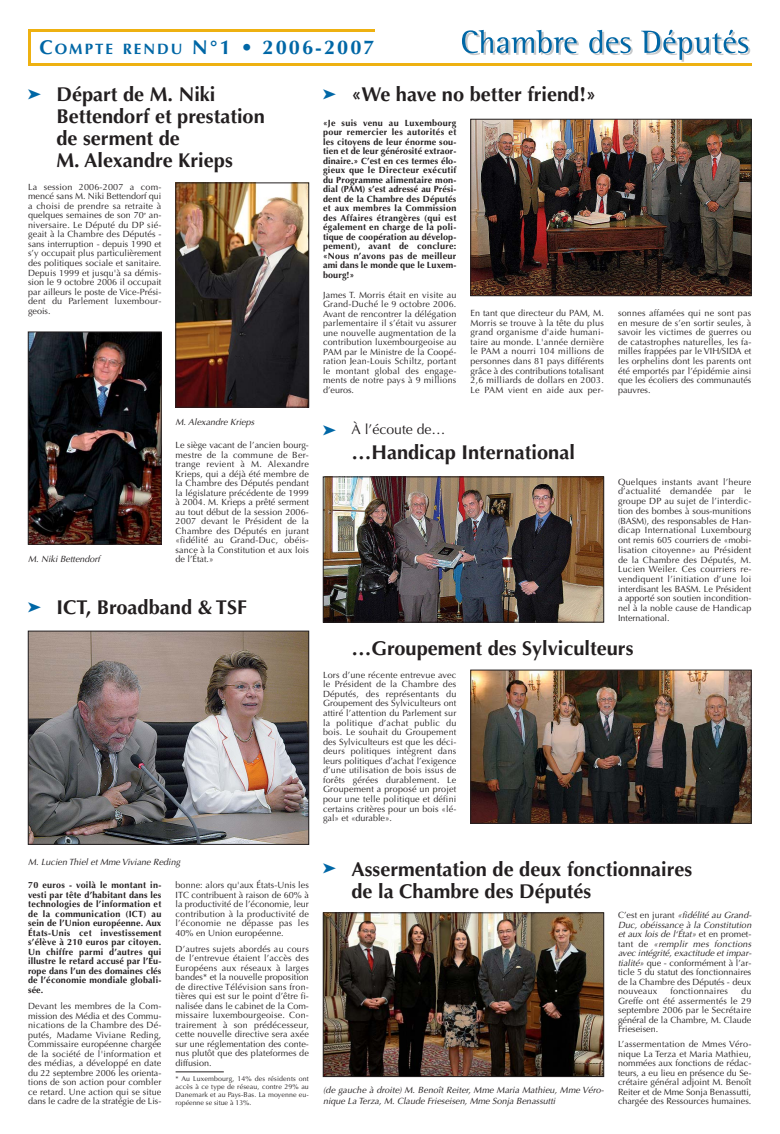
<style>
.page{position:relative;width:780px;height:1134px;background:#fff}
.page>*{position:absolute;margin:0;border:0;box-sizing:border-box;transform-origin:0 0}
.t1{font:700 20px/22px "Optima";color:#231f20}
.t2{font:700 20px "Optima";letter-spacing:.105em;color:#0067a6}
.t3{font:14px "Optima";color:#231f20}
.t4{font:9px/9.5px "Optima";letter-spacing:.005em;color:#231f20;text-align:justify}
.t5{font:700 9px/9.5px "Optima";letter-spacing:.015em;color:#231f20;text-align:justify}
.t6{font:italic 9px/9.5px "Optima";color:#231f20}
.t7{font:7px/8px "Optima";letter-spacing:.02em;color:#231f20;text-align:justify}
.s1{font-size:15px}
.s2{color:#0067a6}
.s3{font-style:normal}
</style>
<div class="page">
<svg style="left:462px;top:30px;width:117px;height:25px"></svg>
<svg style="left:589px;top:30px;width:43px;height:25px"></svg>
<svg style="left:641px;top:30px;width:109px;height:32px"></svg>
<hr style="left:28px;top:29px;width:3px;height:34px;background:#eeb111">
<hr style="left:28px;top:63px;width:723px;height:3px;background:#eeb111">
<hr style="left:28px;top:29px;width:346px;height:3px;background:#eeb111">
<img style="left:472px;top:121px;width:277px;height:173px">
<div style="left:470px;top:119px;width:281px;height:177px;border:1px solid #231f20"></div>
<img style="left:325px;top:915px;width:277px;height:160px">
<div style="left:323px;top:913px;width:281px;height:164px;border:1px solid #231f20"></div>
<img style="left:30px;top:334px;width:129px;height:208px">
<div style="left:28px;top:332px;width:133px;height:212px;border:1px solid #231f20"></div>
<img style="left:177px;top:185px;width:130px;height:220px">
<div style="left:175px;top:183px;width:134px;height:224px;border:1px solid #231f20"></div>
<hr style="left:175px;top:1071px;width:49px;height:1px;background:#231f20">
<img style="left:30px;top:633px;width:277px;height:209px">
<div style="left:28px;top:631px;width:281px;height:213px;border:1px solid #231f20"></div>
<img style="left:325px;top:479px;width:277px;height:141px">
<div style="left:323px;top:477px;width:281px;height:145px;border:1px solid #231f20"></div>
<img style="left:472px;top:672px;width:277px;height:149px">
<div style="left:470px;top:670px;width:281px;height:153px;border:1px solid #231f20"></div>
<h1 class="t2" style="left:39px;top:39px;width:337px">C<span class="s1">OMPTE RENDU</span> N°1 • 2006-2007</h1>
<h1 class="t1" style="left:323px;top:85px;width:274px"><span class="s2">➤</span> «We have no better friend!»</h1>
<p class="t5" style="left:323px;top:119px;width:135px">«Je suis venu au Luxembourg pour remercier les autorités et les citoyens de leur énorme sou&shy;tien et de leur générosité extraor&shy;dinaire.» C’est en ces termes élo&shy;gieux que le Directeur exécutif du Programme alimentaire mon&shy;dial (PAM) s’est adressé au Prési&shy;dent de la Chambre des Députés et aux membres la Commission des Affaires étrangères (qui est également en charge de la poli&shy;tique de coopération au dévelop&shy;pement), avant de conclure: «Nous n’avons pas de meilleur ami dans le monde que le Luxem&shy;bourg!»</p>
<p class="t4" style="left:323px;top:291px;width:135px">James T. Morris était en visite au Grand-Duché le 9 octobre 2006.<br>Avant de rencontrer la délégation parlementaire il s’était vu assurer une nouvelle augmentation de la contribution luxembourgeoise au PAM par le Ministre de la Coopé&shy;ration Jean-Louis Schiltz, portant le montant global des engage&shy;ments de notre pays à 9 millions d’euros.</p>
<h1 class="t1" style="left:56px;top:85px;width:210px;text-indent:-28px"><span class="s2">➤</span> Départ de M. Niki<br>Bettendorf et prestation de serment de<br>M. Alexandre Krieps</h1>
<p class="t4" style="left:28px;top:183px;width:135px">La session 2006-2007 a com&shy;mencé sans M. Niki Bettendorf qui a choisi de prendre sa retraite à quelques semaines de son 70<sup>e</sup> an&shy;niversaire. Le Député du DP sié&shy;geait à la Chambre des Députés - sans interruption - depuis 1990 et s’y occupait plus particulièrement des politiques sociale et sanitaire.<br>Depuis 1999 et jusqu'à sa démis&shy;sion le 9 octobre 2006 il occupait par ailleurs le poste de Vice-Prési&shy;dent du Parlement luxembour&shy;geois.</p>
<p class="t4" style="left:470px;top:309px;width:135px">En tant que directeur du PAM, M.<br>Morris se trouve à la tête du plus grand organisme d'aide humani&shy;taire au monde. L'année dernière le PAM a nourri 104 millions de personnes dans 81 pays différents grâce à des contributions totalisant 2,6 milliards de dollars en 2003.<br>Le PAM vient en aide aux per-</p>
<p class="t4" style="left:618px;top:309px;width:135px">sonnes affamées qui ne sont pas en mesure de s’en sortir seules, à savoir les victimes de guerres ou de catastrophes naturelles, les fa&shy;milles frappées par le VIH/SIDA et les orphelins dont les parents ont été emportés par l’épidémie ainsi que les écoliers des communautés pauvres.</p>
<p class="t6" style="left:28px;top:555px;width:74px">M. Niki Bettendorf</p>
<p class="t6" style="left:175px;top:418px;width:82px">M.Alexandre Krieps</p>
<p class="t4" style="left:175px;top:441px;width:135px">Le siège vacant de l’ancien bourg&shy;mestre de la commune de Ber&shy;trange revient à M. Alexandre Krieps, qui a déjà été membre de la Chambre des Députés pendant la législature précédente de 1999 à 2004. M. Krieps a prêté serment au tout début de la session 2006- 2007 devant le Président de la Chambre des Députés en jurant «fidélité au Grand-Duc, obéis&shy;sance à la Constitution et aux lois de l’État.»</p>
<h1 class="t1" style="left:28px;top:598px;width:220px"><span class="s2">➤</span> ICT, Broadband &amp; TSF</h1>
<p class="t6" style="left:28px;top:857px;width:155px">M. Lucien Thiel et Mme Viviane Reding</p>
<p class="t5" style="left:28px;top:881px;width:135px">70 euros - voilà le montant in&shy;vesti par tête d’habitant dans les technologies de l’information et de la communication (ICT) au sein de l’Union européenne. Aux États-Unis cet investissement s’élève à 210 euros par citoyen.<br>Un chiffre parmi d’autres qui illustre le retard accusé par l’Eu&shy;rope dans l’un des domaines clés de l’économie mondiale globali&shy;sée.</p>
<p class="t4" style="left:28px;top:1002px;width:135px">Devant les membres de la Com&shy;mission des Média et des Commu&shy;nications de la Chambre des Dé&shy;putés, Madame Viviane Reding, Commissaire européenne chargée de la société de l'information et des médias, a développé en date du 22 septembre 2006 les orienta&shy;tions de son action pour combler ce retard. Une action qui se situe dans le cadre de la stratégie de Lis-</p>
<p class="t4" style="left:175px;top:881px;width:135px">bonne: alors qu'aux États-Unis les ITC contribuent à raison de 60% à la productivité de l’économie, leur contribution à la productivité de l’économie ne dépasse pas les 40% en Union européenne.</p>
<p class="t4" style="left:175px;top:945px;width:135px">D’autres sujets abordés au cours de l’entrevue étaient l’accès des Européens aux réseaux à larges bandes* et la nouvelle proposition de directive Télévision sans fron&shy;tières qui est sur le point d’être fi&shy;nalisée dans le cabinet de la Com&shy;missaire luxembourgeoise. Con&shy;trairement à son prédécesseur, cette nouvelle directive sera axée sur une réglementation des conte&shy;nus plutôt que des plateformes de diffusion.</p>
<p class="t7" style="left:175px;top:1075px;width:135px">* Au Luxembourg, 14% des résidents ont accès à ce type de réseau, contre 29% au Danemark et au Pays-Bas. La moyenne eu&shy;ropéenne se situe à 13%.</p>
<h2 class="t3" style="left:323px;top:424px;width:124px"><span class="s2">➤</span> À l’écoute de…</h2>
<h1 class="t1" style="left:351px;top:443px;width:225px">…Handicap International</h1>
<p class="t4" style="left:618px;top:478px;width:135px">Quelques instants avant l’heure d’actualité demandée par le groupe DP au sujet de l’interdic&shy;tion des bombes à sous-munitions (BASM), des responsables de Han&shy;dicap International Luxembourg ont remis 605 courriers de «mobi&shy;lisation citoyenne» au Président de la Chambre des Députés, M.<br>Lucien Weiler. Ces courriers re&shy;vendiquent l’initiation d’une loi interdisant les BASM. Le Président a apporté son soutien incondition&shy;nel à la noble cause de Handicap International.</p>
<h1 class="t1" style="left:351px;top:639px;width:283px">…Groupement des Sylviculteurs</h1>
<p class="t4" style="left:323px;top:671px;width:135px">Lors d’une récente entrevue avec le Président de la Chambre des Députés, des représentants du Groupement des Sylviculteurs ont attiré l’attention du Parlement sur la politique d’achat public du bois. Le souhait du Groupement des Sylviculteurs est que les déci&shy;deurs politiques intègrent dans leurs politiques d’achat l’exigence d’une utilisation de bois issus de forêts gérées durablement. Le Groupement a proposé un projet pour une telle politique et défini certains critères pour un bois «lé&shy;gal» et «durable».</p>
<h1 class="t1" style="left:351px;top:860px;width:342px;text-indent:-28px"><sup>➤</sup> Assermentation de deux fonctionnaires de la Chambre des Députés</h1>
<p class="t6" style="left:618px;top:911px;width:137px"><span class="s3">C ’ e s t e n j u ra n t</span> «fidélité au Grand-<br>Duc, obéissance à la Constitution et aux lois de l‘État» <span class="s3">et e n p ro m et&shy;ta n t d e</span> «remplir mes fonctions avec intégrité,exactitude etimpar&shy;tialité»<span class="s3">que - conformément à l’ar&shy;ticle 5 du statut des fonctionnaires de la Chambre des Députés - deux nouveaux</span></p>
<p class="t4" style="left:670px;top:987px;width:59px">fonctionnaires</p>
<p class="t4" style="left:618px;top:987px;width:135px;text-indent:123px">du Greffe ont été assermentés le 29 septembre 2006 par le Secrétaire général de la Chambre, M. Claude Frieseisen.</p>
<p class="t4" style="left:618px;top:1040px;width:135px">L’assermentation de Mmes Véro&shy;nique La Terza et Maria Mathieu, nommées aux fonctions de rédac&shy;teurs, a eu lieu en présence du Se&shy;crétaire général adjoint M. Benoît Reiter et de Mme Sonja Benassutti, chargée des Ressources humaines.</p>
<p class="t6" style="left:323px;top:1085px;width:284px;line-height:11px">(de gauche à droite) M. Benoît Reiter, Mme Maria Mathieu, Mme Véro&shy;nique La Terza, M. Claude Frieseisen, Mme Sonja Benassutti</p>
</div>
